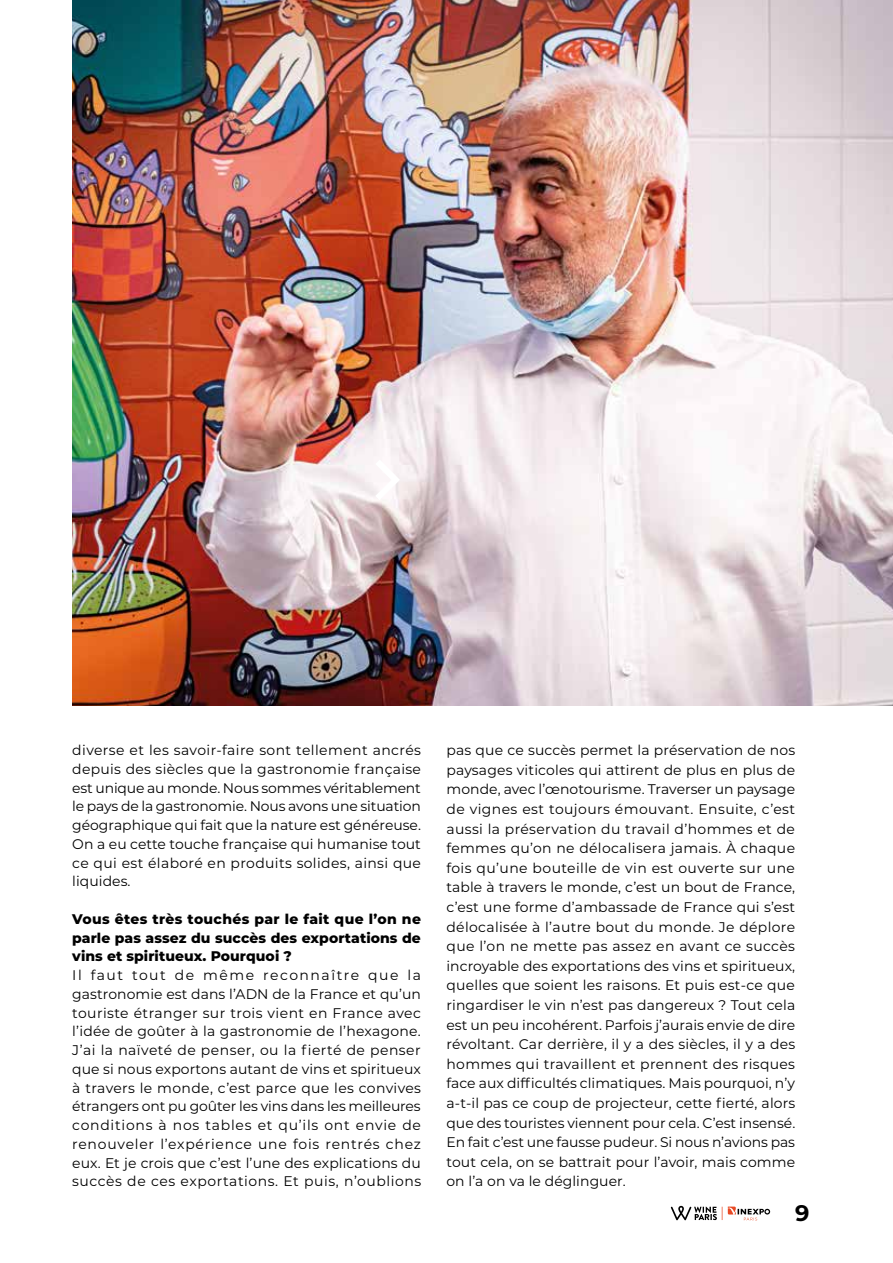
<style>
.page{position:relative;width:893px;height:1263px;background:#fff}
.page>*{position:absolute;margin:0;border:0;box-sizing:border-box;transform-origin:0 0}
.t1{font:700 22.5px "Montserrat";color:#000}
.t2{font:13.95px/19.6px "Montserrat";letter-spacing:.015em;color:#000;text-align:justify}
.t3{font:800 13.95px/18.8px "Montserrat";letter-spacing:.005em;color:#000;text-align:justify}
</style>
<div class="page">
<svg style="left:671px;top:1206px;width:99px;height:14px"></svg>
<img style="left:72px;top:0;width:821px;height:706px">
<p class="t2" style="left:72px;top:740px;width:350px;line-height:18.8px">diverse et les savoir-faire sont tellement ancrés depuis des siècles que la gastronomie française est unique au monde. Nous sommes véritablement le pays de la gastronomie. Nous avons une situation géographique qui fait que la nature est généreuse.<br>On a eu cette touche française qui humanise tout ce qui est élaboré en produits solides, ainsi que liquides.</p>
<p class="t3" style="left:72px;top:909px;width:350px">Vous êtes très touchés par le fait que l’on ne parle pas assez du succès des exportations de vins et spiritueux. Pourquoi ?</p>
<p class="t2" style="left:72px;top:965px;width:350px;line-height:18.8px">Il faut tout de même reconnaître que la gastronomie est dans l’ADN de la France et qu’un touriste étranger sur trois vient en France avec l’idée de goûter à la gastronomie de l’hexagone.<br>J’ai la naïveté de penser, ou la fierté de penser que si nous exportons autant de vins et spiritueux à travers le monde, c’est parce que les convives étrangers ont pu goûter les vins dans les meilleures conditions à nos tables et qu’ils ont envie de renouveler l’expérience une fois rentrés chez eux. Et je crois que c’est l’une des explications du succès de ces exportations. Et puis, n’oublions</p>
<p class="t2" style="left:446px;top:740px;width:350px">pas que ce succès permet la préservation de nos paysages viticoles qui attirent de plus en plus de monde, avec l’œnotourisme. Traverser un paysage de vignes est toujours émouvant. Ensuite, c’est aussi la préservation du travail d’hommes et de femmes qu’on ne délocalisera jamais. À chaque fois qu’une bouteille de vin est ouverte sur une table à travers le monde, c’est un bout de France, c’est une forme d’ambassade de France qui s’est délocalisée à l’autre bout du monde. Je déplore que l’on ne mette pas assez en avant ce succès incroyable des exportations des vins et spiritueux, quelles que soient les raisons. Et puis est-ce que ringardiser le vin n’est pas dangereux ? Tout cela est un peu incohérent. Parfois j’aurais envie de dire révoltant. Car derrière, il y a des siècles, il y a des hommes qui travaillent et prennent des risques face aux difficultés climatiques. Mais pourquoi, n’y a-t-il pas ce coup de projecteur, cette fierté, alors que des touristes viennent pour cela. C’est insensé.<br>En fait c’est une fausse pudeur. Si nous n’avions pas tout cela, on se battrait pour l’avoir, mais comme on l’a on va le déglinguer.</p>
<h1 class="t1" style="left:795px;top:1197px;width:16px">9</h1>
</div>
